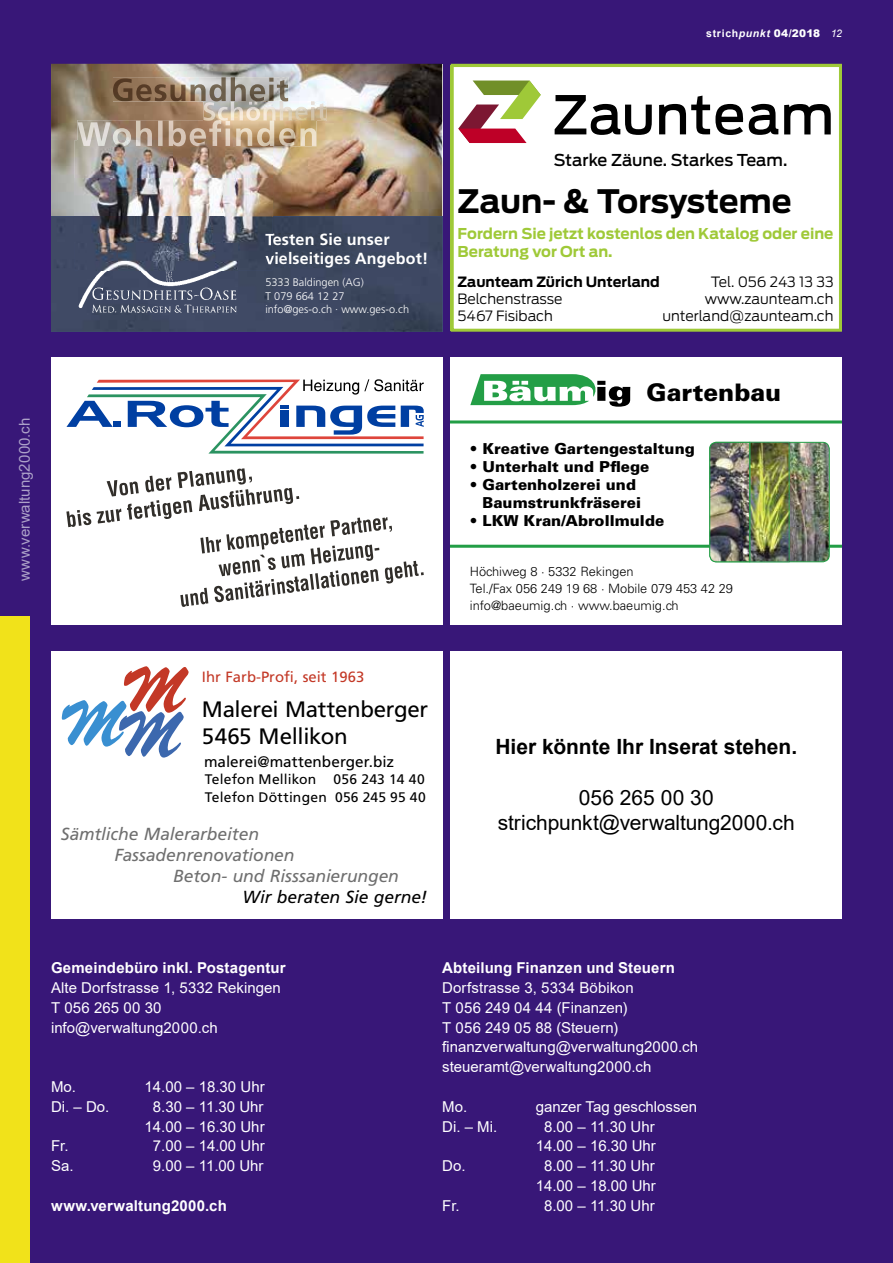
<style>
.page{position:relative;width:893px;height:1263px;background:#381778}
.page>*{position:absolute;margin:0;border:0;box-sizing:border-box;transform-origin:0 0}
.t1{font:700 32.1px "Antenna";letter-spacing:-.005em;color:#000}
.t2{font:900 24.15px "Univers LT";color:#000}
.t3{font:22.35px/26.7px "Frutiger";letter-spacing:-.015em;color:#000}
.t4{font:21px/25.2px "Arial";letter-spacing:-.005em;color:#000;text-align:center}
.t5{font:700 21px "Arial";color:#000}
.t6{font:italic 17.4px "Frutiger";letter-spacing:-.005em;color:#6f6f6f}
.t7{font:italic 17.4px "Frutiger";letter-spacing:-.005em;color:#000}
.t8{font:500 16.35px "Antenna";letter-spacing:-.005em;color:#000}
.t9{font:700 16.2px/19px "Frutiger LT";letter-spacing:.01em;color:#fff}
.t10{font:15.3px "Frutiger";color:#000}
.t11{font:900 15.15px/18.1px "Univers LT";color:#000}
.t12{font:15px/19.8px "Arial";color:#fff;text-align:center}
.t13{font:700 15px "Arial";letter-spacing:.01em;color:#fff}
.t14{font:15px "Arial";letter-spacing:.005em;color:#aca1c8}
.t15{font:700 14.85px/17.9px "Antenna";color:#9fc938}
.t16{font:14.85px "Frutiger";color:#c33826}
.t17{font:300 14.1px "Antenna";color:#000}
.t18{font:700 14.1px "Antenna";color:#000}
.t19{font:13.8px/18.3px "Frutiger";letter-spacing:.015em;color:#000;text-align:right}
.t20{font:300 12.9px/16.6px "Univers LT";color:#000}
.t21{font:300 10.95px/13.2px "Frutiger LT";color:#fff}
.t22{font:900 10.5px "Arial";letter-spacing:.02em;color:#fff}
.s1{font-weight:700}
.s2{font-weight:700;font-style:italic}
.s3{font-weight:400;font-style:italic}
</style>
<div class="page">
<div style="left:0;top:617px;width:30px;height:646px;background:#f1e21a"></div>
<div style="left:455px;top:68px;width:383px;height:260px;background:#fff"></div>
<svg style="left:555px;top:95px;width:276px;height:40px"></svg>
<svg style="left:458px;top:81px;width:83px;height:62px"></svg>
<div style="left:451px;top:64px;width:391px;height:268px;border:3px solid #9fc938"></div>
<div style="left:51px;top:651px;width:391px;height:267px;background:#fff"></div>
<svg style="left:62px;top:666px;width:127px;height:92px"></svg>
<div style="left:451px;top:357px;width:391px;height:268px;background:#fff"></div>
<svg style="left:470px;top:374px;width:160px;height:33px"></svg>
<hr style="left:451px;top:420px;width:391px;height:3px;background:#239e46">
<hr style="left:451px;top:545px;width:391px;height:3px;background:#239e46">
<img style="left:790px;top:442px;width:38px;height:120px">
<div style="left:709px;top:442px;width:121px;height:120px;border:1px solid #239e46;border-radius:7px"></div>
<img style="left:751px;top:444px;width:37px;height:116px">
<div style="left:749px;top:442px;width:41px;height:120px;border:1px solid #3b995f"></div>
<img style="left:709px;top:441px;width:41px;height:122px">
<div style="left:451px;top:651px;width:391px;height:267px;background:#fff"></div>
<div style="left:51px;top:357px;width:391px;height:268px;background:#fff"></div>
<svg style="left:66px;top:468px;width:358px;height:139px"></svg>
<svg style="left:66px;top:379px;width:358px;height:75px"></svg>
<img style="left:51px;top:64px;width:391px;height:152px">
<div style="left:51px;top:216px;width:391px;height:116px;background:#3e4863"></div>
<img style="left:272px;top:233px;width:109px;height:12px">
<img style="left:272px;top:252px;width:140px;height:16px">
<img style="left:79px;top:270px;width:158px;height:44px">
<img style="left:204px;top:101px;width:123px;height:20px">
<img style="left:113px;top:77px;width:175px;height:24px">
<img style="left:204px;top:101px;width:84px;height:1px">
<img style="left:77px;top:120px;width:239px;height:26px">
<img style="left:204px;top:120px;width:112px;height:1px">
<img style="left:75px;top:140px;width:98px;height:76px">
<img style="left:173px;top:146px;width:99px;height:70px">
<img style="left:93px;top:216px;width:179px;height:54px">
<svg style="left:265px;top:233px;width:7px;height:12px"></svg>
<img style="left:266px;top:252px;width:6px;height:16px">
<img style="left:77px;top:140px;width:195px;height:6px">
<p class="t22" style="left:706px;top:26px;width:137px"><span class="s1">strich</span><span class="s2">punkt</span> 04/2018 <span class="s3">12</span></p>
<p class="t9" style="left:265px;top:230px;width:164px">Testen Sie unser vielseitiges Angebot!</p>
<p class="t21" style="left:265px;top:276px;width:145px">5333 Baldingen (AG)<br>T 079 664 12 27 info@ges-o.ch · www.ges-o.ch</p>
<p class="t8" style="left:554px;top:150px;width:235px">Starke Zäune. Starkes Team.</p>
<h1 class="t1" style="left:458px;top:182px;width:335px">Zaun- &amp; Torsysteme</h1>
<p class="t15" style="left:458px;top:225px;width:377px">Fordern Sie jetzt kostenlos den Katalog oder eine<br>Beratung vor Ort an.</p>
<p class="t18" style="left:458px;top:274px;width:204px">Zaunteam Zürich Unterland</p>
<p class="t17" style="left:711px;top:274px;width:124px">Tel. 056 243 13 33</p>
<p class="t17" style="left:458px;top:290px;width:106px">Belchenstrasse</p>
<p class="t17" style="left:705px;top:290px;width:130px">www.zaunteam.ch</p>
<p class="t17" style="left:458px;top:307px;width:97px">5467 Fisibach</p>
<p class="t17" style="left:663px;top:307px;width:173px">unterland@zaunteam.ch</p>
<p class="t14" style="left:14px;top:581px;width:165px;rotate:-90deg">www.verwaltung2000.ch</p>
<h2 class="t2" style="left:647px;top:377px;width:136px">Gartenbau</h2>
<p class="t11" style="left:470px;top:439px;width:226px">• Kreative Gartengestaltung</p>
<p class="t11" style="left:470px;top:457px;width:181px">• Unterhalt und Pflege</p>
<p class="t11" style="left:482px;top:476px;width:160px;text-indent:-13px">• Gartenholzerei und<br>Baumstrunkfräserei</p>
<p class="t11" style="left:470px;top:512px;width:196px">• LKW Kran/Abrollmulde</p>
<p class="t20" style="left:470px;top:563px;width:265px">Höchiweg 8 · 5332 Rekingen<br>Tel./Fax 056 249 19 68 · Mobile 079 453 42 29 info@baeumig.ch · www.baeumig.ch</p>
<p class="t16" style="left:202px;top:668px;width:164px">Ihr Farb-Profi, seit 1963</p>
<h3 class="t3" style="left:202px;top:696px;width:228px">Malerei Mattenberger<br>5465 Mellikon</h3>
<p class="t10" style="left:204px;top:753px;width:192px">malerei@mattenberger.biz</p>
<p class="t19" style="left:205px;top:770px;width:113px">Telefon Mellikon</p>
<p class="t19" style="left:205px;top:770px;width:222px">056 243 14 40<br>Telefon Döttingen 056 245 95 40</p>
<p class="t6" style="left:61px;top:824px;width:200px">Sämtliche Malerarbeiten</p>
<p class="t6" style="left:114px;top:845px;width:182px">Fassadenrenovationen</p>
<p class="t6" style="left:173px;top:866px;width:227px">Beton- und Risssanierungen</p>
<p class="t7" style="left:242px;top:887px;width:186px">Wir beraten Sie gerne!</p>
<h3 class="t5" style="left:495px;top:732px;width:303px">Hier könnte Ihr Inserat stehen.</h3>
<h3 class="t4" style="left:498px;top:785px;width:298px">056 265 00 30 strichpunkt@verwaltung2000.ch</h3>
<p class="t13" style="left:51px;top:957px;width:236px">Gemeindebüro inkl. Postagentur</p>
<p class="t12" style="left:51px;top:978px;width:231px;text-align:left">Alte Dorfstrasse 1, 5332 Rekingen<br>T 056 265 00 30 info@verwaltung2000.ch</p>
<p class="t12" style="left:51px;top:1077px;width:27px">Mo.</p>
<p class="t12" style="left:145px;top:1077px;width:122px">14.00 – 18.30 Uhr</p>
<p class="t12" style="left:51px;top:1096px;width:60px">Di. – Do.</p>
<p class="t12" style="left:145px;top:1096px;width:122px">8.30 – 11.30 Uhr<br>14.00 – 16.30 Uhr</p>
<p class="t12" style="left:51px;top:1136px;width:19px">Fr.</p>
<p class="t12" style="left:153px;top:1136px;width:113px">7.00 – 14.00 Uhr</p>
<p class="t12" style="left:51px;top:1156px;width:24px">Sa.</p>
<p class="t12" style="left:153px;top:1156px;width:112px">9.00 – 11.00 Uhr</p>
<p class="t13" style="left:51px;top:1195px;width:177px">www.verwaltung2000.ch</p>
<p class="t13" style="left:442px;top:957px;width:234px">Abteilung Finanzen und Steuern</p>
<p class="t12" style="left:442px;top:978px;width:257px;text-align:left">Dorfstrasse 3, 5334 Böbikon<br>T 056 249 04 44 (Finanzen)<br>T 056 249 05 88 (Steuern) finanzverwaltung@verwaltung2000.ch steueramt@verwaltung2000.ch</p>
<p class="t12" style="left:442px;top:1096px;width:27px">Mo.</p>
<p class="t12" style="left:536px;top:1096px;width:163px">ganzer Tag geschlossen</p>
<p class="t12" style="left:442px;top:1116px;width:57px">Di. – Mi.</p>
<p class="t12" style="left:536px;top:1116px;width:122px">8.00 – 11.30 Uhr<br>14.00 – 16.30 Uhr</p>
<p class="t12" style="left:442px;top:1156px;width:25px">Do.</p>
<p class="t12" style="left:536px;top:1156px;width:122px">8.00 – 11.30 Uhr<br>14.00 – 18.00 Uhr</p>
<p class="t12" style="left:442px;top:1195px;width:19px">Fr.</p>
<p class="t12" style="left:544px;top:1195px;width:112px">8.00 – 11.30 Uhr</p>
</div>
